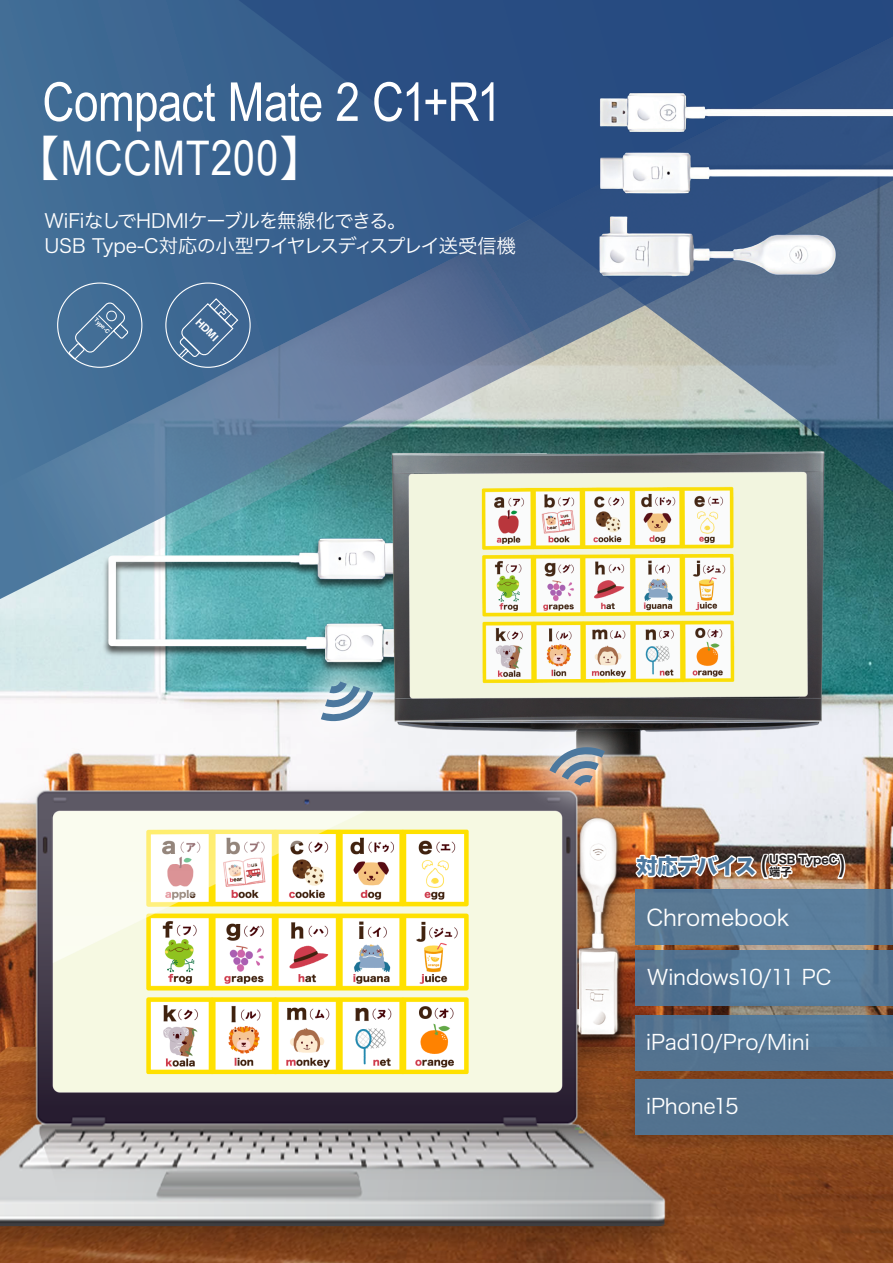
<style>
.page{position:relative;width:893px;height:1263px;background:#fff}
.page>*{position:absolute;margin:0;border:0;box-sizing:border-box;transform-origin:0 0}
.t1{font:53.7px "Arial Narrow";letter-spacing:-.015em;color:#fff}
.t2{font:47.7px "Arial Narrow";letter-spacing:.015em;color:#fff}
.t3{font:22.5px "Hiragino Sans W3";letter-spacing:-.005em;color:#fff}
.t4{font:21px "Hiragino Sans W3";letter-spacing:-.005em;color:#fff}
.t5{font:21px "Hiragino Sans W8";letter-spacing:-.07em;color:#4c789e}
.t6{font:19.35px/25.5px "Hiragino Sans W3";letter-spacing:-.035em;color:#fff}
.t7{font:11.25px/12.6px "Hiragino Sans W7";letter-spacing:-.01em;color:#231f20}
.t8{font:700 10.65px "Helvetica";color:#fff}
.t9{font:700 5.85px "Helvetica";color:#fff}
.s1{font-family:"Koz Go Pr 6 N"}
.s2{font-family:"Hiragino Sans W7";font-size:23.85px;color:#231f20}
</style>
<div class="page">
<img style="left:0;top:618px;width:893px;height:645px">
<svg style="left:94px;top:0;width:799px;height:37px;background:#2b5184"></svg>
<svg style="left:0;top:37px;width:893px;height:581px;background:#6a899c"></svg>
<img style="left:509px;top:705px;width:136px;height:121px">
<img style="left:527px;top:724px;width:100px;height:84px">
<svg style="left:549px;top:741px;width:56px;height:45px;background:#aca7a5"></svg>
<svg style="left:68px;top:301px;width:61px;height:59px;background:#51799e"></svg>
<img style="left:281px;top:641px;width:132px;height:122px">
<img style="left:298px;top:659px;width:98px;height:85px">
<svg style="left:321px;top:681px;width:52px;height:45px"></svg>
<svg style="left:171px;top:297px;width:68px;height:69px;background:#4e749b"></svg>
<img style="left:563px;top:41px;width:330px;height:268px">
<img style="left:619px;top:878px;width:274px;height:62px">
<div style="left:635px;top:889px;width:258px;height:56px;background:#5a7e9c"></div>
<img style="left:619px;top:940px;width:274px;height:65px">
<div style="left:635px;top:950px;width:258px;height:56px;background:linear-gradient(to right,#527190,#597e9d)"></div>
<img style="left:619px;top:1005px;width:274px;height:63px">
<div style="left:635px;top:1015px;width:258px;height:56px;background:#537390"></div>
<img style="left:619px;top:1068px;width:274px;height:87px">
<div style="left:635px;top:1079px;width:258px;height:56px;background:#52728f"></div>
<img style="left:619px;top:844px;width:99px;height:64px">
<img style="left:632px;top:837px;width:215px;height:56px">
<h1 class="t1" style="left:43px;top:63px;width:461px">Compact Mate 2 C1+R1</h1>
<h2 class="t2" style="left:12px;top:123px;width:317px"><span class="s1">【</span>MCCMT200<span class="s1">】</span></h2>
<p class="t6" style="left:44px;top:206px;width:473px">WiFiなしでHDMIケーブルを無線化できる。<br>USB Type-C対応の小型ワイヤレスディスプレイ送受信機</p>
<p class="t9" style="left:98px;top:316px;width:21px;rotate:45deg">Type-C</p>
<p class="t8" style="left:202px;top:315px;width:29px;rotate:45deg">HDMI</p>
<p class="t7" style="left:769px;top:854px;width:70px">USB TypeC端子</p>
<p class="t5" style="left:636px;top:854px;width:220px">対応デバイス<span class="s2">（　　　　 ）</span></p>
<p class="t3" style="left:646px;top:897px;width:145px">Chromebook</p>
<p class="t4" style="left:647px;top:958px;width:186px">Windows10/11 PC</p>
<p class="t4" style="left:646px;top:1023px;width:165px">iPad10/Pro/Mini</p>
<p class="t4" style="left:646px;top:1087px;width:94px">iPhone15</p>
</div>
